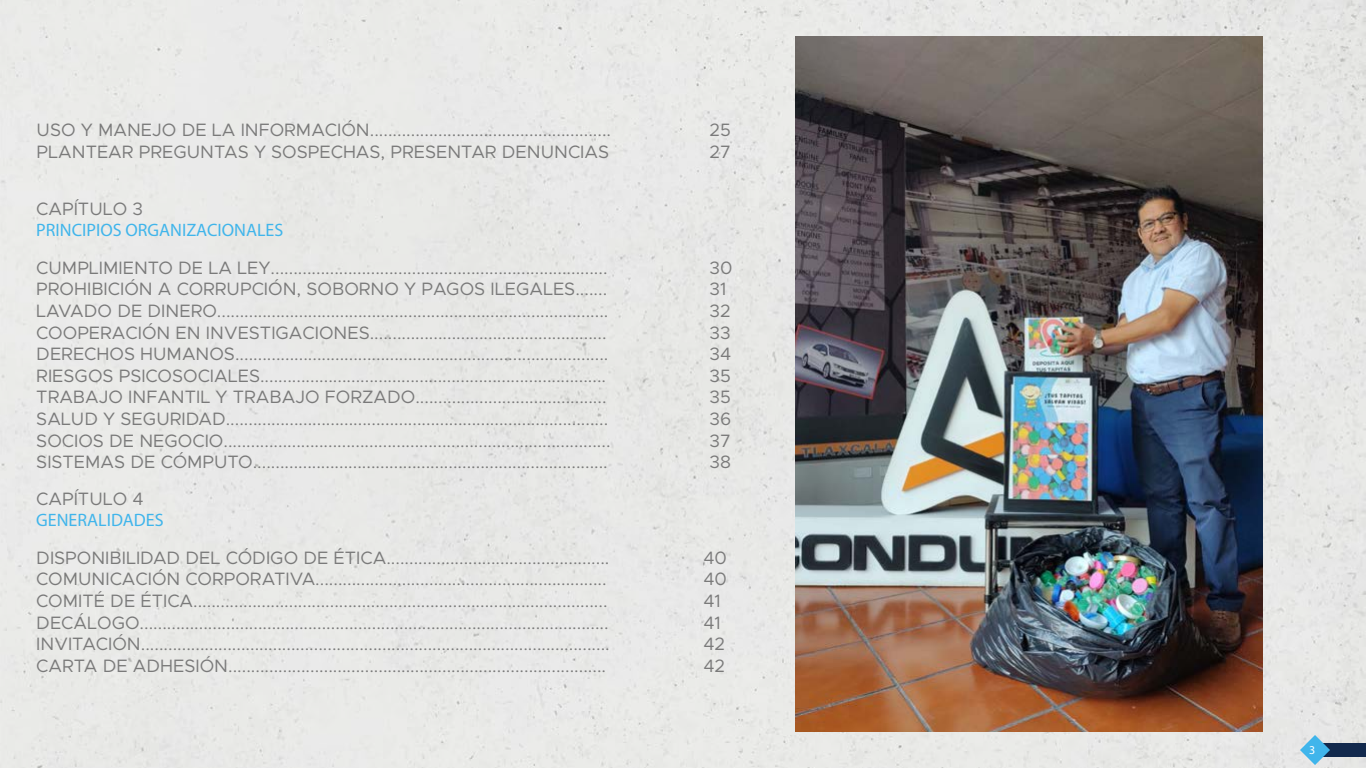
<style>
.page{position:relative;width:1366px;height:768px;background:#e8e9e7}
.page>*{position:absolute;margin:0;border:0;box-sizing:border-box;transform-origin:0 0}
.t1{font:18px/21.6px "Metropolis";color:#7a7a7a}
.t2{font:18px "Myriad Pro";color:#40b5eb}
.t3{font:12px "Myriad Pro";color:#fff}
</style>
<div class="page">
<div style="left:1318px;top:743px;width:48px;height:14px;background:#12294d"></div>
<svg style="left:1300px;top:735px;width:30px;height:30px"></svg>
<img style="left:795px;top:36px;width:468px;height:695px">
<p class="t1" style="left:37px;top:119px;width:576px">USO Y MANEJO DE LA INFORMACIÓN.....................................................<br>PLANTEAR PREGUNTAS Y SOSPECHAS, PRESENTAR DENUNCIAS</p>
<p class="t1" style="left:709px;top:119px;width:23px">25<br>27</p>
<p class="t1" style="left:36px;top:198px;width:108px">CAPÍTULO 3</p>
<p class="t2" style="left:36px;top:219px;width:248px">PRINCIPIOS ORGANIZACIONALES</p>
<p class="t1" style="left:36px;top:257px;width:576px">CUMPLIMIENTO DE LA LEY..........................................................................<br>PROHIBICIÓN A CORRUPCIÓN, SOBORNO Y PAGOS ILEGALES.......<br>LAVADO DE DINERO......................................................................................<br>COOPERACIÓN EN INVESTIGACIONES....................................................<br>DERECHOS HUMANOS..................................................................................<br>RIESGOS PSICOSOCIALES............................................................................<br>TRABAJO INFANTIL Y TRABAJO FORZADO..........................................<br>SALUD Y SEGURIDAD....................................................................................<br>SOCIOS DE NEGOCIO.....................................................................................<br>SISTEMAS DE CÓMPUTO..............................................................................</p>
<p class="t1" style="left:709px;top:257px;width:24px">30<br>31<br>32<br>33<br>34<br>35<br>35<br>36<br>37<br>38</p>
<p class="t1" style="left:36px;top:488px;width:109px">CAPÍTULO 4</p>
<p class="t2" style="left:36px;top:509px;width:129px">GENERALIDADES</p>
<p class="t1" style="left:36px;top:547px;width:575px">DISPONIBILIDAD DEL CÓDIGO DE ÉTICA.................................................<br>COMUNICACIÓN CORPORATIVA................................................................<br>COMITÉ DE ÉTICA...........................................................................................<br>DECÁLOGO.......................................................................................................<br>INVITACIÓN.......................................................................................................<br>CARTA DE ADHESIÓN...................................................................................</p>
<p class="t1" style="left:703px;top:547px;width:25px">40<br>40<br>41<br>41<br>42<br>42</p>
<p class="t3" style="left:1309px;top:742px;width:8px">3</p>
</div>
